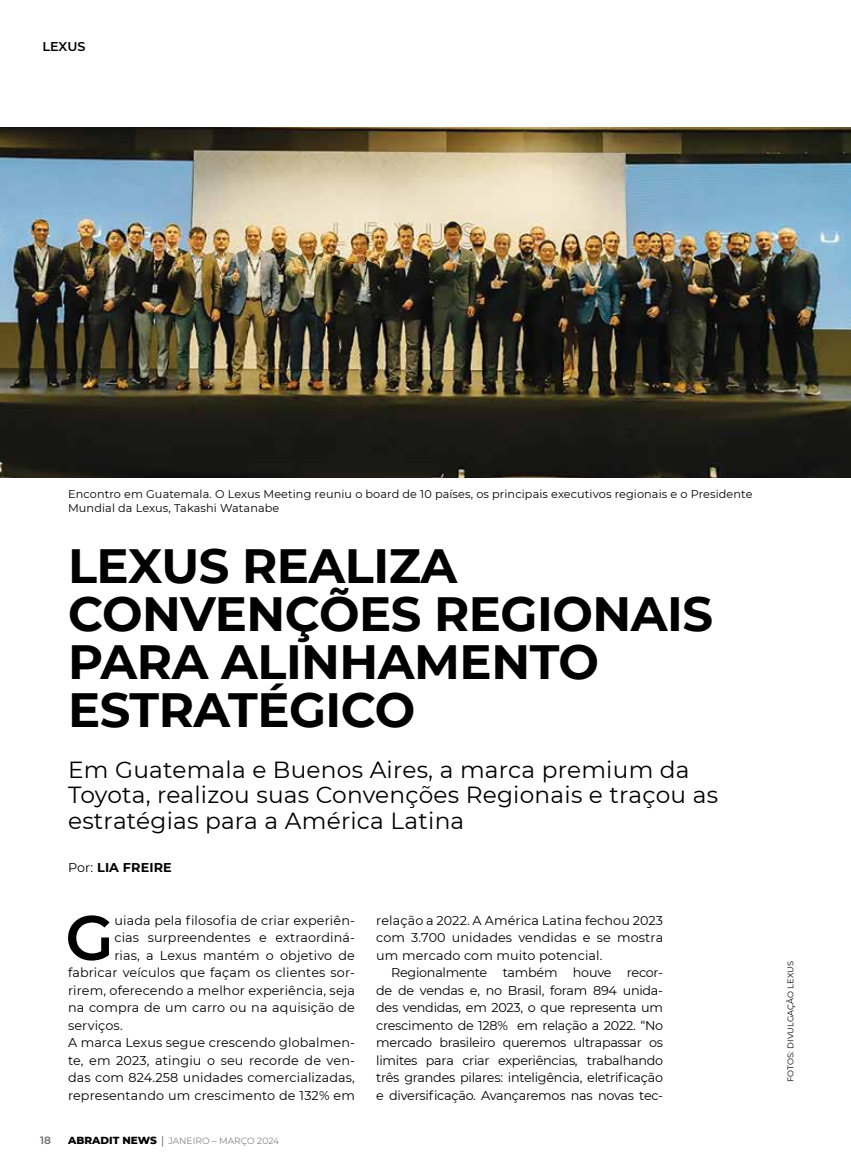
<style>
.page{position:relative;width:851px;height:1170px;background:#fff}
.page>*{position:absolute;margin:0;border:0;box-sizing:border-box;transform-origin:0 0}
.t1{font:600 62.7px "Montserrat";color:#000}
.t2{font:700 48px/48px "Montserrat";letter-spacing:-.01em;color:#000}
.t3{font:23.25px/25.5px "Montserrat";letter-spacing:.01em;color:#000}
.t4{font:12.75px/17.5px "Montserrat";letter-spacing:.01em;color:#000;text-align:justify}
.t5{font:700 12.75px "Montserrat";letter-spacing:.01em;color:#000}
.t6{font:600 12.75px "Montserrat";letter-spacing:-.005em;color:#000}
.t7{font:11.25px/13.5px "Montserrat";letter-spacing:.01em;color:#000}
.t8{font:600 10.5px "Montserrat";color:#6d6e71}
.t9{font:300 9px "Montserrat";letter-spacing:.01em;color:#58595b}
.t10{font:8.25px "Montserrat";color:#000}
.s1{font-weight:400}
.s2{font-weight:800;font-size:10.5px;color:#000}
.s3{font-family:"Myriad Pro";font-weight:400;font-size:10.5px}
</style>
<div class="page">
<img style="left:0;top:128px;width:850px;height:349px">
<p class="t6" style="left:43px;top:38px;width:44px">LEXUS</p>
<p class="t7" style="left:68px;top:487px;width:685px">Encontro em Guatemala. O Lexus Meeting reuniu o board de 10 países, os principais executivos regionais e o Presidente<br>Mundial da Lexus, Takashi Watanabe</p>
<h2 class="t2" style="left:68px;top:539px;width:646px">LEXUS REALIZA<br>CONVENÇÕES REGIONAIS<br>PARA ALINHAMENTO<br>ESTRATÉGICO</h2>
<h3 class="t3" style="left:68px;top:755px;width:651px">Em Guatemala e Buenos Aires, a marca premium da<br>Toyota, realizou suas Convenções Regionais e traçou as estratégias para a América Latina</h3>
<p class="t5" style="left:68px;top:858px;width:105px"><span class="s1">Por:</span> LIA FREIRE</p>
<h1 class="t1" style="left:65px;top:893px;width:50px">G</h1>
<p class="t4" style="left:114px;top:911px;width:242px">uiada pela filosofia de criar experiên-</p>
<p class="t4" style="left:114px;top:928px;width:242px">cias surpreendentes e extraordiná-</p>
<p class="t4" style="left:114px;top:946px;width:242px">rias, a Lexus mantém o objetivo de</p>
<p class="t4" style="left:68px;top:963px;width:288px">fabricar veículos que façam os clientes sor-</p>
<p class="t4" style="left:68px;top:981px;width:288px">rirem, oferecendo a melhor experiência, seja</p>
<p class="t4" style="left:68px;top:998px;width:288px">na compra de um carro ou na aquisição de</p>
<p class="t4" style="left:68px;top:1016px;width:56px">serviços.</p>
<p class="t4" style="left:68px;top:1033px;width:288px">A marca Lexus segue crescendo globalmen-</p>
<p class="t4" style="left:68px;top:1051px;width:288px">te, em 2023, atingiu o seu recorde de ven-</p>
<p class="t4" style="left:68px;top:1068px;width:288px">das com 824.258 unidades comercializadas,</p>
<p class="t4" style="left:68px;top:1086px;width:288px">representando um crescimento de 132% em</p>
<p class="t8" style="left:40px;top:1133px;width:12px">18</p>
<p class="t9" style="left:68px;top:1134px;width:212px"><span class="s2">ABRADIT NEWS</span> <span class="s3">|</span> JANEIRO – MARÇO 2024</p>
<p class="t4" style="left:376px;top:911px;width:288px">relação a 2022. A América Latina fechou 2023 com 3.700 unidades vendidas e se mostra um mercado com muito potencial.</p>
<p class="t4" style="left:376px;top:963px;width:288px;text-indent:15px">Regionalmente também houve recor&shy;de de vendas e, no Brasil, foram 894 unida&shy;des vendidas, em 2023, o que representa um crescimento de 128% em relação a 2022. “No mercado brasileiro queremos ultrapassar os limites para criar experiências, trabalhando três grandes pilares: inteligência, eletrificação e diversificação. Avançaremos nas novas tec-</p>
<p class="t10" style="left:784px;top:1081px;width:122px;rotate:-90deg">FOTOS: DIVULGAÇÃO LEXUS</p>
</div>
